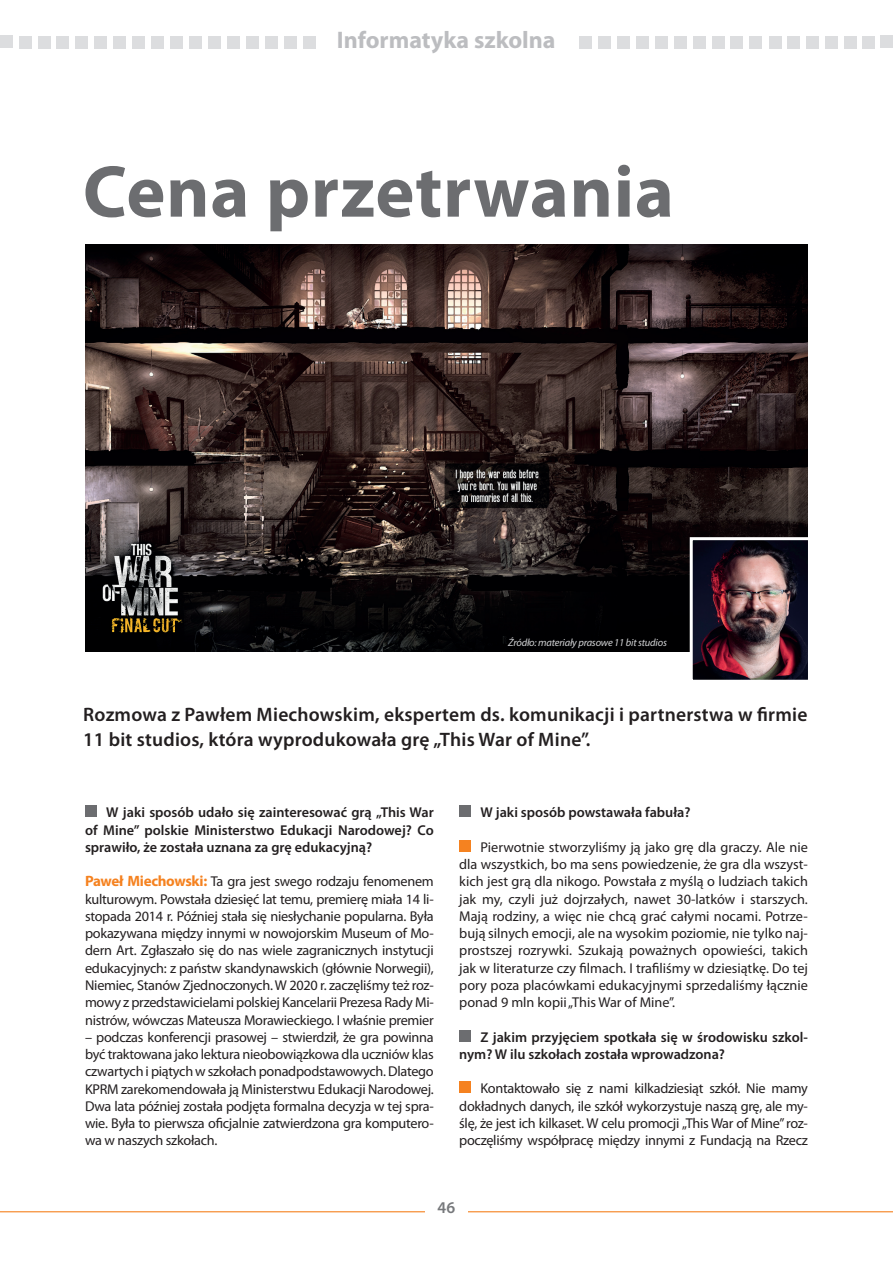
<style>
.page{position:relative;width:893px;height:1263px;background:#fff}
.page>*{position:absolute;margin:0;border:0;box-sizing:border-box;transform-origin:0 0}
.t1{font:700 74.1px "Myriad Pro";letter-spacing:.01em;color:#6c6d70}
.t2{font:700 24px "Myriad Pro";color:#bcbdc0}
.t3{font:600 19.5px/24.8px "Myriad Pro";letter-spacing:.01em;color:#231f20}
.t4{font:600 16.5px "Myriad Pro";color:#76787b}
.t5{font:14.25px/17.2px "Myriad Pro";letter-spacing:-.02em;color:#231f20;text-align:justify}
.t6{font:600 14.25px/17.2px "Myriad Pro";color:#231f20;text-align:justify}
.t7{font:italic 10.5px "Myriad Pro";letter-spacing:-.02em;color:#d1d2d4}
.s1{font-weight:700;font-size:15px;color:#f58220}
</style>
<div class="page">
<hr style="left:0;top:1211px;width:893px;height:1px;background:#f58220">
<div style="left:425px;top:1195px;width:43px;height:23px;background:#fff"></div>
<div style="left:880px;top:35px;width:13px;height:13px;background:#dcdddf"></div>
<div style="left:844px;top:36px;width:13px;height:13px;background:#dcdddf"></div>
<div style="left:825px;top:36px;width:13px;height:13px;background:#dcdddf"></div>
<div style="left:787px;top:36px;width:13px;height:13px;background:#dcdddf"></div>
<div style="left:768px;top:36px;width:13px;height:13px;background:#dcdddf"></div>
<div style="left:749px;top:36px;width:13px;height:13px;background:#dcdddf"></div>
<div style="left:617px;top:36px;width:13px;height:13px;background:#dcdddf"></div>
<div style="left:579px;top:36px;width:13px;height:13px;background:#dcdddf"></div>
<div style="left:598px;top:36px;width:13px;height:13px;background:#dcdddf"></div>
<div style="left:693px;top:36px;width:13px;height:13px;background:#dcdddf"></div>
<div style="left:674px;top:36px;width:12px;height:13px;background:#dcdddf"></div>
<div style="left:636px;top:36px;width:13px;height:13px;background:#dcdddf"></div>
<div style="left:712px;top:36px;width:12px;height:13px;background:#dcdddf"></div>
<div style="left:655px;top:36px;width:12px;height:13px;background:#dcdddf"></div>
<div style="left:730px;top:36px;width:13px;height:13px;background:#dcdddf"></div>
<div style="left:806px;top:36px;width:13px;height:13px;background:#dcdddf"></div>
<div style="left:862px;top:36px;width:13px;height:13px;background:#dcdddf"></div>
<div style="left:303px;top:36px;width:12px;height:13px;background:#dcdddf"></div>
<div style="left:246px;top:36px;width:13px;height:13px;background:#dcdddf"></div>
<div style="left:265px;top:36px;width:13px;height:13px;background:#dcdddf"></div>
<div style="left:132px;top:36px;width:13px;height:13px;background:#dcdddf"></div>
<div style="left:94px;top:36px;width:13px;height:13px;background:#dcdddf"></div>
<div style="left:56px;top:36px;width:13px;height:13px;background:#dcdddf"></div>
<div style="left:38px;top:36px;width:12px;height:13px;background:#dcdddf"></div>
<div style="left:0;top:35px;width:13px;height:13px;background:#dcdddf"></div>
<div style="left:19px;top:36px;width:13px;height:13px;background:#dcdddf"></div>
<div style="left:76px;top:36px;width:12px;height:13px;background:#dcdddf"></div>
<div style="left:113px;top:36px;width:13px;height:13px;background:#dcdddf"></div>
<div style="left:208px;top:36px;width:13px;height:12px;background:#dcdddf"></div>
<div style="left:189px;top:36px;width:13px;height:13px;background:#dcdddf"></div>
<div style="left:151px;top:36px;width:13px;height:13px;background:#dcdddf"></div>
<div style="left:170px;top:36px;width:13px;height:13px;background:#dcdddf"></div>
<div style="left:284px;top:36px;width:13px;height:13px;background:#dcdddf"></div>
<div style="left:227px;top:36px;width:13px;height:13px;background:#dcdddf"></div>
<div style="left:85px;top:805px;width:12px;height:12px;background:#6c6d70"></div>
<div style="left:459px;top:805px;width:12px;height:12px;background:#6c6d70"></div>
<div style="left:459px;top:840px;width:12px;height:12px;background:#f58220"></div>
<div style="left:459px;top:1030px;width:12px;height:12px;background:#6c6d70"></div>
<div style="left:459px;top:1081px;width:12px;height:12px;background:#f58220"></div>
<img style="left:85px;top:245px;width:723px;height:406px">
<img style="left:694px;top:541px;width:113px;height:138px">
<div style="left:690px;top:537px;width:121px;height:146px;border:3px solid #fff"></div>
<h2 class="t2" style="left:337px;top:25px;width:220px">Informatyka szkolna</h2>
<h1 class="t1" style="left:83px;top:143px;width:592px">Cena przetrwania</h1>
<p class="t7" style="left:508px;top:636px;width:160px">Źródło: materiały prasowe 11 bit studios</p>
<h3 class="t3" style="left:83px;top:702px;width:726px">Rozmowa z Pawłem Miechowskim, ekspertem ds. komunikacji i partnerstwa w firmie<br>11 bit studios, która wyprodukowała grę „This War of Mine”.</h3>
<p class="t6" style="left:85px;top:804px;width:350px;text-indent:21px">W jaki sposób udało się zainteresować grą „This War of Mine” polskie Ministerstwo Edukacji Narodowej? Co sprawiło, że została uznana za grę edukacyjną?</p>
<p class="t5" style="left:85px;top:873px;width:350px"><span class="s1">Paweł Miechowski:</span> Ta gra jest swego rodzaju fenomenem kulturowym. Powstała dziesięć lat temu, premierę miała 14 li&shy;stopada 2014 r. Później stała się niesłychanie popularna. Była pokazywana między innymi w nowojorskim Museum of Mo&shy;dern Art. Zgłaszało się do nas wiele zagranicznych instytucji edukacyjnych: z państw skandynawskich (głównie Norwegii), Niemiec, Stanów Zjednoczonych. W 2020 r. zaczęliśmy też roz&shy;mowy z przedstawicielami polskiej Kancelarii Prezesa Rady Mi&shy;nistrów, wówczas Mateusza Morawieckiego. I właśnie premier</p>
<p class="t5" style="left:85px;top:1028px;width:350px">– podczas konferencji prasowej – stwierdził, że gra powinna być traktowana jako lektura nieobowiązkowa dla uczniów klas czwartych i piątych w szkołach ponadpodstawowych. Dlatego KPRM zarekomendowała ją Ministerstwu Edukacji Narodowej.<br>Dwa lata później została podjęta formalna decyzja w tej spra&shy;wie. Była to pierwsza oficjalnie zatwierdzona gra komputero&shy;wa w naszych szkołach.</p>
<p class="t6" style="left:480px;top:804px;width:212px">W jaki sposób powstawała fabuła?</p>
<p class="t5" style="left:459px;top:838px;width:350px;text-indent:21px">Pierwotnie stworzyliśmy ją jako grę dla graczy. Ale nie dla wszystkich, bo ma sens powiedzenie, że gra dla wszyst&shy;kich jest grą dla nikogo. Powstała z myślą o ludziach takich jak my, czyli już dojrzałych, nawet 30-latków i starszych.<br>Mają rodziny, a więc nie chcą grać całymi nocami. Potrze&shy;bują silnych emocji, ale na wysokim poziomie, nie tylko naj&shy;prostszej rozrywki. Szukają poważnych opowieści, takich jak w literaturze czy filmach. I trafiliśmy w dziesiątkę. Do tej pory poza placówkami edukacyjnymi sprzedaliśmy łącznie ponad 9 mln kopii „This War of Mine”.</p>
<p class="t6" style="left:459px;top:1028px;width:350px;text-indent:21px">Z jakim przyjęciem spotkała się w środowisku szkol&shy;nym? W ilu szkołach została wprowadzona?</p>
<p class="t5" style="left:459px;top:1080px;width:350px;text-indent:21px">Kontaktowało się z nami kilkadziesiąt szkół. Nie mamy dokładnych danych, ile szkół wykorzystuje naszą grę, ale my&shy;ślę, że jest ich kilkaset. W celu promocji „This War of Mine” roz&shy;poczęliśmy współpracę między innymi z Fundacją na Rzecz</p>
<p class="t4" style="left:438px;top:1197px;width:19px">46</p>
</div>
